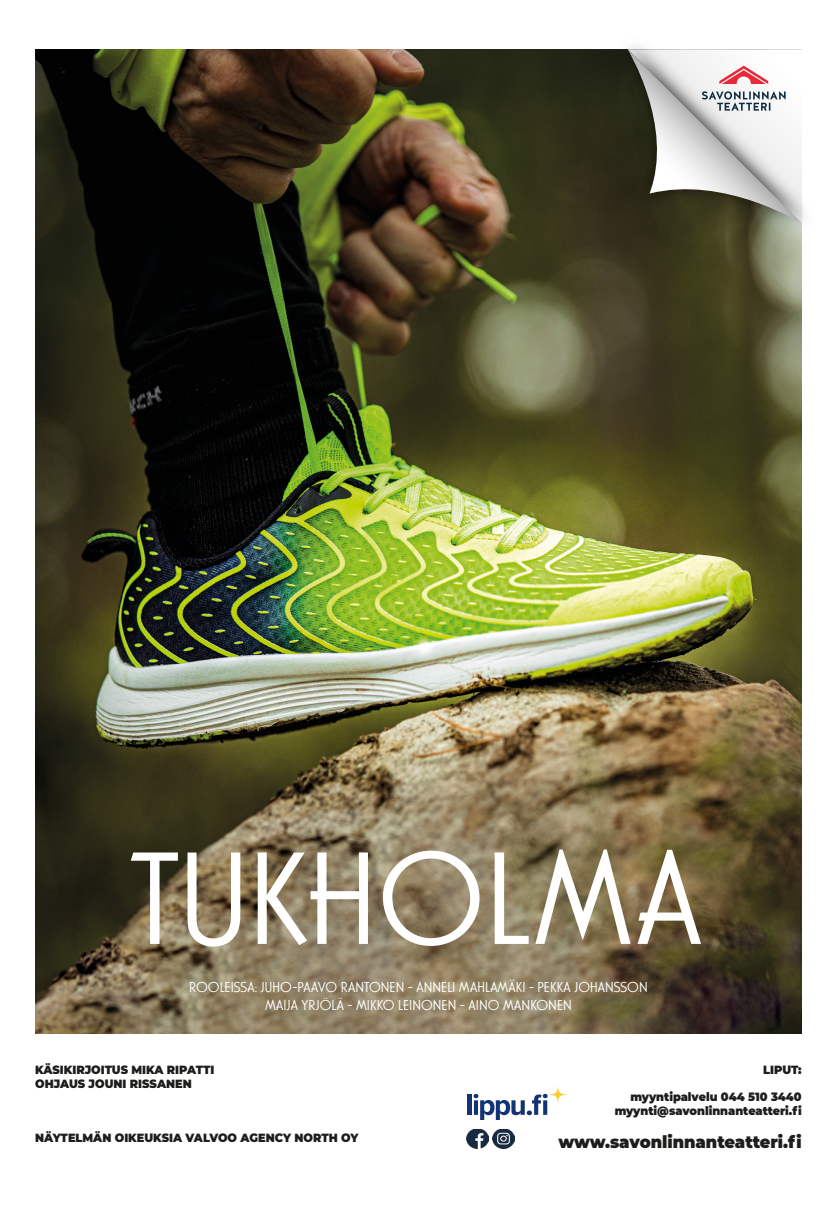
<style>
.page{position:relative;width:837px;height:1230px;background:#fff}
.page>*{position:absolute;margin:0;border:0;box-sizing:border-box;transform-origin:0 0}
.t1{font:300 137px "Casablanca URW";color:#fff}
.t2{font:900 17px "Montserrat";color:#1d1d1b;scale:.95 1}
.t3{font:300 15px/18px "Casablanca URW";color:#fff;text-align:center}
.t4{font:900 11.75px/13.5px "Montserrat";color:#1d1d1b;scale:.95 1}
</style>
<div class="page">
<img style="left:493px;top:1129px;width:21px;height:19px">
<img style="left:467px;top:1129px;width:21px;height:19px">
<img style="left:35px;top:50px;width:766px;height:983px">
<img style="left:607px;top:46px;width:198px;height:198px">
<svg style="left:627px;top:49px;width:174px;height:174px"></svg>
<hr style="left:467px;top:1094px;width:4px;height:20px;background:#123374">
<svg style="left:473px;top:1087px;width:94px;height:32px"></svg>
<h1 class="t1" style="left:130px;top:822px;width:573px">TUKHOLMA</h1>
<p class="t3" style="left:189px;top:978px;width:460px">ROOLEISSA: JUHO-PAAVO RANTONEN - ANNELI MAHLAMÄKI - PEKKA JOHANSSON<br>MAIJA YRJÖLÄ - MIKKO LEINONEN - AINO MANKONEN</p>
<p class="t4" style="left:35px;top:1062px;width:190px">KÄSIKIRJOITUS MIKA RIPATTI<br>OHJAUS JOUNI RISSANEN</p>
<p class="t4" style="left:35px;top:1130px;width:341px">NÄYTELMÄN OIKEUKSIA VALVOO AGENCY NORTH OY</p>
<p class="t4" style="left:763px;top:1062px;width:42px">LIPUT:</p>
<p class="t4" style="left:614px;top:1089px;width:198px;text-align:right">myyntipalvelu 044 510 3440 myynti@savonlinnanteatteri.fi</p>
<h2 class="t2" style="left:558px;top:1129px;width:257px">www.savonlinnanteatteri.fi</h2>
</div>
